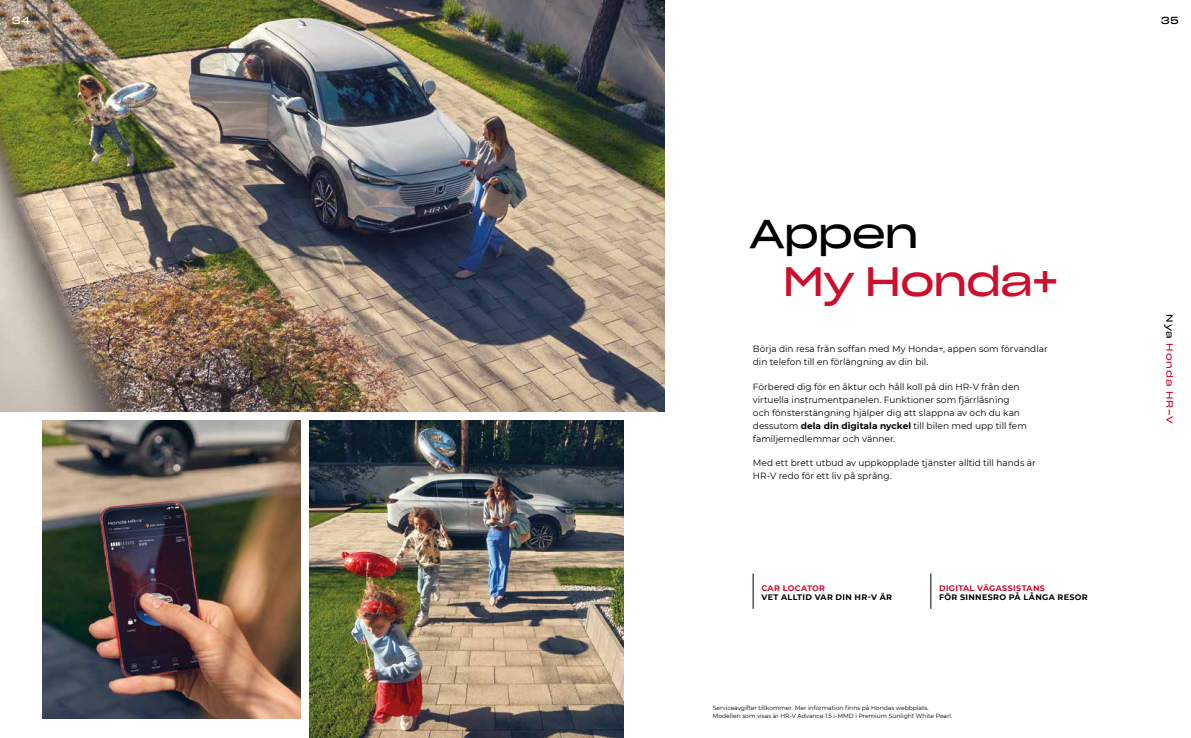
<style>
.page{position:relative;width:1191px;height:738px;background:#fff}
.page>*{position:absolute;margin:0;border:0;box-sizing:border-box;transform-origin:0 0}
.t1{font:40px "Sharp Grotesk Book 25";letter-spacing:-.035em;color:#ce0e2d}
.t2{font:40px "Sharp Grotesk Book 25";letter-spacing:-.035em;color:#000}
.t3{font:10px "Sharp Grotesk Book 25";color:#000}
.t4{font:10px "Sharp Grotesk Book 25";color:#fff}
.t5{font:9px/13px "Montserrat";color:#000}
.t6{font:9px "Sharp Grotesk Book 25";letter-spacing:.09em;color:#ce0e2d}
.t7{font:700 8px "Montserrat";letter-spacing:.04em;color:#000}
.t8{font:700 8px "Montserrat";letter-spacing:.04em;color:#ce0e2d}
.t9{font:6px/8px "Montserrat";color:#000}
.s1{font-weight:700}
.s2{color:#000}
</style>
<div class="page">
<img style="left:309px;top:420px;width:315px;height:317px">
<img style="left:0;top:0;width:664px;height:411px">
<img style="left:43px;top:420px;width:257px;height:297px">
<hr style="left:753px;top:573px;width:1px;height:35px;background:#000">
<hr style="left:930px;top:573px;width:1px;height:35px;background:#000">
<p class="t4" style="left:12px;top:12px;width:19px">34</p>
<p class="t3" style="left:1161px;top:12px;width:19px">35</p>
<h1 class="t2" style="left:749px;top:199px;width:171px">Appen</h1>
<h1 class="t1" style="left:782px;top:246px;width:277px">My Honda+</h1>
<p class="t5" style="left:753px;top:342px;width:296px">Börja din resa från soffan med My Honda+, appen som förvandlar din telefon till en förlängning av din bil.</p>
<p class="t5" style="left:753px;top:379px;width:275px">Förbered dig för en åktur och håll koll på din HR-V från den virtuella instrumentpanelen. Funktioner som fjärrlåsning och fönsterstängning hjälper dig att slappna av och du kan dessutom <span class="s1">dela din digitala nyckel</span> till bilen med upp till fem familjemedlemmar och vänner.</p>
<p class="t5" style="left:753px;top:455px;width:284px">Med ett brett utbud av uppkopplade tjänster alltid till hands är<br>HR-V redo för ett liv på språng.</p>
<p class="t8" style="left:761px;top:581px;width:65px">CAR LOCATOR</p>
<p class="t7" style="left:761px;top:590px;width:132px">VET ALLTID VAR DIN HR-V ÄR</p>
<p class="t8" style="left:939px;top:581px;width:107px">DIGITAL VÄGASSISTANS</p>
<p class="t7" style="left:939px;top:590px;width:150px">FÖR SINNESRO PÅ LÅNGA RESOR</p>
<p class="t9" style="left:712px;top:703px;width:241px">Serviceavgifter tillkommer. Mer information finns på Hondas webbplats.<br>Modellen som visas är HR-V Advance 1.5 i-MMD i Premium Sunlight White Pearl.</p>
<p class="t6" style="left:1177px;top:314px;width:111px;rotate:90deg"><span class="s2">Nya</span> Honda HR-V</p>
</div>
